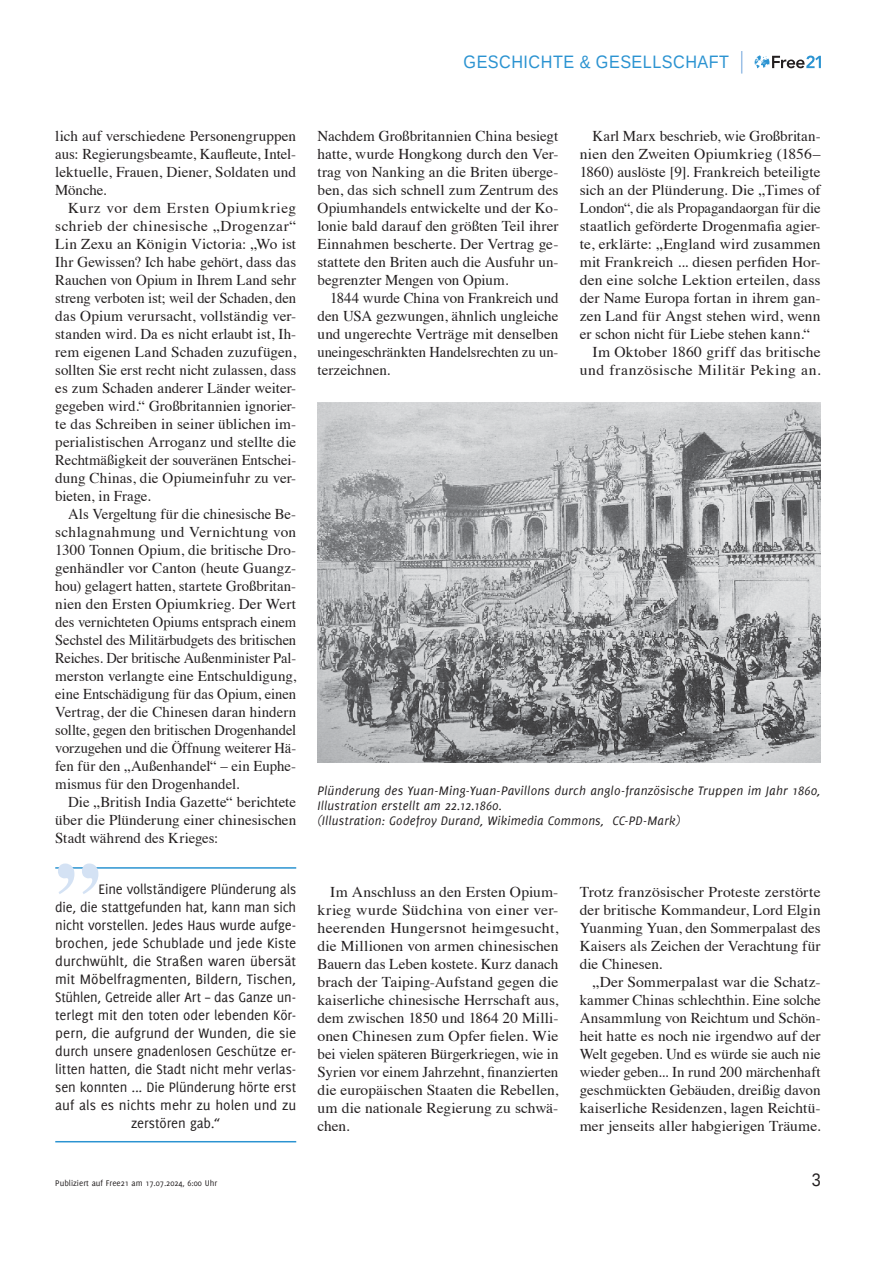
<style>
.page{position:relative;width:893px;height:1263px;background:#fff}
.page>*{position:absolute;margin:0;border:0;box-sizing:border-box;transform-origin:0 0}
.t1{font:700 91.5px "Times";color:#d4e2f4}
.t2{font:18px "Liberation Sans";letter-spacing:.03em;color:#2b93d1;scale:.9 1}
.t3{font:18px "Liberation Sans";color:#231f20;scale:.9 1}
.t4{font:15px/18px "Times";letter-spacing:.005em;color:#231f20;text-align:justify}
.t5{font:15px/18px "Times";letter-spacing:.005em;color:#231f20;text-align:justify;scale:1.04 1}
.t6{font:15px "Delicious";letter-spacing:-.005em;color:#231f20}
.t7{font:15px "Times";letter-spacing:.035em;color:#231f20;scale:1.04 1}
.t8{font:italic 13.5px/15px "Delicious";letter-spacing:.015em;color:#231f20}
.t9{font:9px "Delicious";color:#231f20}
</style>
<div class="page">
<svg style="left:755px;top:55px;width:66px;height:13px"></svg>
<svg style="left:741px;top:51px;width:1px;height:23px"></svg>
<hr style="left:55px;top:867px;width:241px;height:2px;background:#2b93d1">
<hr style="left:55px;top:1141px;width:241px;height:1px;background:#2b93d1">
<img style="left:317px;top:403px;width:504px;height:359px">
<p class="t2" style="left:464px;top:51px;width:297px">GESCHICHTE &amp; GESELLSCHAFT</p>
<p class="t4" style="left:55px;top:126px;width:242px">lich auf verschiedene Personengruppen aus: Regierungsbeamte, Kaufleute, Intel&shy;lektuelle, Frauen, Diener, Soldaten und Mönche.</p>
<p class="t4" style="left:55px;top:198px;width:242px;text-indent:13px">Kurz vor dem Ersten Opiumkrieg schrieb der chinesische „Drogenzar“ Lin Zexu an Königin Victoria: „Wo ist Ihr Gewissen? Ich habe gehört, dass das Rauchen von Opium in Ihrem Land sehr streng verboten ist; weil der Schaden, den das Opium verursacht, vollständig ver&shy;standen wird. Da es nicht erlaubt ist, Ih&shy;rem eigenen Land Schaden zuzufügen, sollten Sie erst recht nicht zulassen, dass es zum Schaden anderer Länder weiter&shy;gegeben wird.“ Großbritannien ignorier&shy;te das Schreiben in seiner üblichen im&shy;perialistischen Arroganz und stellte die Rechtmäßigkeit der souveränen Entschei&shy;dung Chinas, die Opiumeinfuhr zu ver&shy;bieten, in Frage.</p>
<p class="t4" style="left:55px;top:504px;width:242px;text-indent:13px">Als Vergeltung für die chinesische Be&shy;schlagnahmung und Vernichtung von 1300 Tonnen Opium, die britische Dro&shy;genhändler vor Canton (heute Guangz&shy;hou) gelagert hatten, startete Großbritan&shy;nien den Ersten Opiumkrieg. Der Wert des vernichteten Opiums entsprach einem Sechstel des Militärbudgets des britischen Reiches. Der britische Außenminister Pal&shy;merston verlangte eine Entschuldigung, eine Entschädigung für das Opium, einen Vertrag, der die Chinesen daran hindern sollte, gegen den britischen Drogenhandel vorzugehen und die Öffnung weiterer Hä&shy;fen für den „Außenhandel“ – ein Euphe&shy;mismus für den Drogenhandel.</p>
<p class="t4" style="left:55px;top:792px;width:242px;text-indent:13px">Die „British India Gazette“ berichtete über die Plünderung einer chinesischen Stadt während des Krieges:</p>
<h1 class="t1" style="left:55px;top:759px;width:46px">„</h1>
<p class="t6" style="left:99px;top:881px;width:199px">Eine vollständigere Plünderung als</p>
<p class="t6" style="left:55px;top:899px;width:242px">die, die stattgefunden hat, kann man sich</p>
<p class="t6" style="left:55px;top:917px;width:242px">nicht vorstellen. Jedes Haus wurde aufge-</p>
<p class="t6" style="left:55px;top:935px;width:242px">brochen, jede Schublade und jede Kiste</p>
<p class="t6" style="left:55px;top:953px;width:242px">durchwühlt, die Straßen waren übersät</p>
<p class="t6" style="left:55px;top:971px;width:242px">mit Möbelfragmenten, Bildern, Tischen,</p>
<p class="t6" style="left:55px;top:989px;width:242px">Stühlen, Getreide aller Art – das Ganze un-</p>
<p class="t6" style="left:55px;top:1007px;width:242px">terlegt mit den toten oder lebenden Kör-</p>
<p class="t6" style="left:55px;top:1025px;width:242px">pern, die aufgrund der Wunden, die sie</p>
<p class="t6" style="left:55px;top:1043px;width:242px">durch unsere gnadenlosen Geschütze er-</p>
<p class="t6" style="left:55px;top:1061px;width:242px">litten hatten, die Stadt nicht mehr verlas-</p>
<p class="t6" style="left:55px;top:1079px;width:243px">sen konnten ... Die Plünderung hörte erst</p>
<p class="t6" style="left:55px;top:1097px;width:243px">auf als es nichts mehr zu holen und zu</p>
<p class="t6" style="left:131px;top:1115px;width:91px">zerstören gab.“</p>
<p class="t4" style="left:317px;top:126px;width:242px">Nachdem Großbritannien China besiegt hatte, wurde Hongkong durch den Ver&shy;trag von Nanking an die Briten überge&shy;ben, das sich schnell zum Zentrum des Opiumhandels entwickelte und der Ko&shy;lonie bald darauf den größten Teil ihrer Einnahmen bescherte. Der Vertrag ge&shy;stattete den Briten auch die Ausfuhr un&shy;begrenzter Mengen von Opium.</p>
<p class="t4" style="left:317px;top:288px;width:242px;text-indent:13px">1844 wurde China von Frankreich und den USA gezwungen, ähnlich ungleiche und ungerechte Verträge mit denselben uneingeschränkten Handelsrechten zu un&shy;terzeichnen.</p>
<p class="t4" style="left:592px;top:126px;width:230px">Karl Marx beschrieb, wie Großbritan-</p>
<p class="t5" style="left:580px;top:144px;width:233px">nien den Zweiten Opiumkrieg (1856–</p>
<p class="t4" style="left:580px;top:162px;width:242px">1860) auslöste [9]. Frankreich beteiligte</p>
<p class="t4" style="left:580px;top:180px;width:242px">sich an der Plünderung. Die „Times of</p>
<p class="t4" style="left:580px;top:198px;width:242px">London“, die als Propagandaorgan für die</p>
<p class="t4" style="left:580px;top:216px;width:242px">staatlich geförderte Drogenmafia agier-</p>
<p class="t4" style="left:580px;top:234px;width:242px">te, erklärte: „England wird zusammen</p>
<p class="t4" style="left:580px;top:252px;width:242px">mit Frankreich ... diesen perfiden Hor-</p>
<p class="t5" style="left:580px;top:270px;width:233px">den eine solche Lektion erteilen, dass</p>
<p class="t4" style="left:580px;top:288px;width:242px">der Name Europa fortan in ihrem gan-</p>
<p class="t4" style="left:580px;top:306px;width:242px">zen Land für Angst stehen wird, wenn</p>
<p class="t4" style="left:580px;top:324px;width:232px">er schon nicht für Liebe stehen kann.“</p>
<p class="t5" style="left:592px;top:342px;width:221px">Im Oktober 1860 griff das britische</p>
<p class="t7" style="left:580px;top:356px;width:233px">und französische Militär Peking an.</p>
<p class="t8" style="left:317px;top:783px;width:505px">Plünderung des Yuan-Ming-Yuan-Pavillons durch anglo-französische Truppen im Jahr 1860,<br>Illustration erstellt am 22.12.1860.<br>(Illustration: Godefroy Durand, Wikimedia Commons, CC-PD-Mark)</p>
<p class="t4" style="left:317px;top:882px;width:242px;text-indent:13px">Im Anschluss an den Ersten Opium&shy;krieg wurde Südchina von einer ver&shy;heerenden Hungersnot heimgesucht, die Millionen von armen chinesischen Bauern das Leben kostete. Kurz danach brach der Taiping-Aufstand gegen die kaiserliche chinesische Herrschaft aus, dem zwischen 1850 und 1864 20 Milli&shy;onen Chinesen zum Opfer fielen. Wie bei vielen späteren Bürgerkriegen, wie in Syrien vor einem Jahrzehnt, finanzierten die europäischen Staaten die Rebellen, um die nationale Regierung zu schwä&shy;chen.</p>
<p class="t5" style="left:580px;top:882px;width:233px">Trotz französischer Proteste zerstörte der britische Kommandeur, Lord Elgin Yuanming Yuan, den Sommerpalast des Kaisers als Zeichen der Verachtung für die Chinesen.</p>
<p class="t5" style="left:580px;top:972px;width:233px;text-indent:13px">„Der Sommerpalast war die Schatz&shy;kammer Chinas schlechthin. Eine solche Ansammlung von Reichtum und Schön&shy;heit hatte es noch nie irgendwo auf der Welt gegeben. Und es würde sie auch nie wieder geben... In rund 200 märchenhaft geschmückten Gebäuden, dreißig davon kaiserliche Residenzen, lagen Reichtü&shy;mer jenseits aller habgierigen Träume.</p>
<p class="t9" style="left:55px;top:1177px;width:163px">Publiziert auf Free21 am 17.07.2024, 6:00 Uhr</p>
<p class="t3" style="left:812px;top:1168px;width:12px">3</p>
</div>
